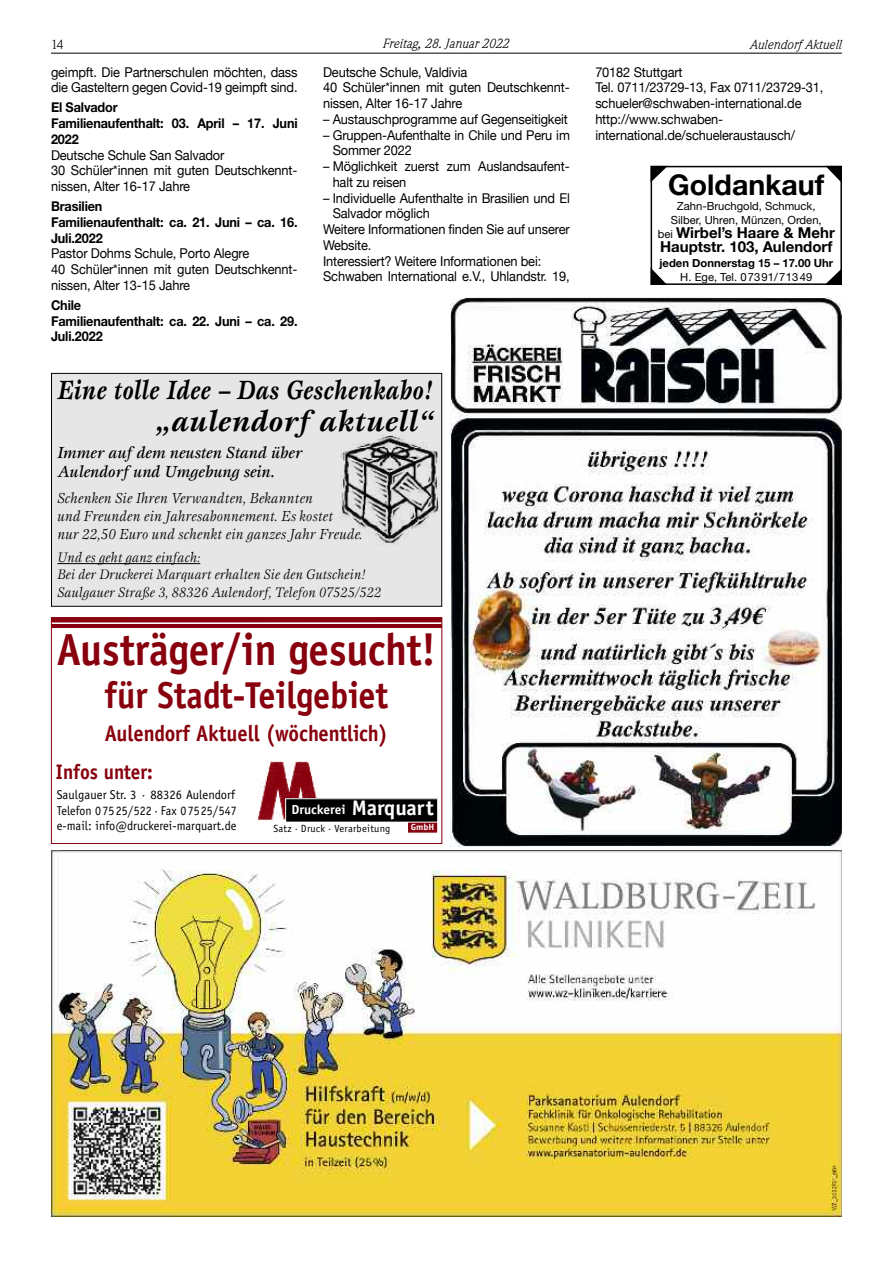
<style>
.page{position:relative;width:893px;height:1263px;background:#fff}
.page>*{position:absolute;margin:0;border:0;box-sizing:border-box;transform-origin:0 0}
.t1{font:700 45px "Officina Sans";color:#88000d;scale:.91 1}
.t2{font:700 37.5px "Officina Sans";color:#88000d;scale:.91 1}
.t3{font:italic 700 30px "Esprit";letter-spacing:.015em;color:#000}
.t4{font:700 28.5px "Helvetica Neue";color:#000}
.t5{font:italic 700 27.3px "Esprit";letter-spacing:.015em;color:#000;scale:.84 1}
.t6{font:700 22.5px "Officina Sans";color:#88000d;scale:.91 1}
.t7{font:700 21px "Officina Sans";color:#88000d;scale:.91 1}
.t8{font:italic 500 16.65px/19.5px "Esprit";color:#000;scale:.96 1}
.t9{font:italic 15px/18px "Esprit";letter-spacing:.015em;color:#000;scale:.93 1}
.t10{font:700 15px/14.2px "Helvetica Neue";color:#000}
.t11{font:italic 14.25px/17.2px "Esprit";letter-spacing:.015em;color:#000;scale:.93 1}
.t12{font:italic 13.95px "Weidemann";color:#000}
.t13{font:13.95px "Weidemann";color:#000}
.t14{font:13.5px/15.8px "Helvetica Neue";letter-spacing:-.01em;color:#000;scale:.95 1}
.t15{font:700 13.5px/15.8px "Helvetica Neue";letter-spacing:-.01em;color:#000;scale:.94 1}
.t16{font:700 13.05px "Officina Sans";color:#fff}
.t17{font:12.9px/15.3px "Officina Sans";letter-spacing:.005em;color:#000}
.t18{font:11.25px/14.2px "Helvetica Neue";color:#000;text-align:center}
.t19{font:700 11.25px "Helvetica Neue";color:#000}
.t20{font:10.35px "Officina Sans";letter-spacing:.025em;color:#000}
.t21{font:700 8.85px "Officina Sans";color:#fff;scale:1.05 1}
.s1{font-size:21.15px}
.s2{font-weight:400;font-size:11.25px}
</style>
<div class="page">
<hr style="left:51px;top:53px;width:791px;height:1px;background:#000">
<img style="left:451px;top:298px;width:391px;height:548px">
<div style="left:651px;top:166px;width:191px;height:119px;border:2px solid #000"></div>
<svg style="left:651px;top:166px;width:17px;height:16px"></svg>
<svg style="left:651px;top:268px;width:16px;height:17px"></svg>
<svg style="left:825px;top:268px;width:17px;height:17px"></svg>
<svg style="left:825px;top:166px;width:17px;height:17px"></svg>
<img style="left:51px;top:850px;width:791px;height:366px">
<div style="left:51px;top:617px;width:391px;height:5px;background:#88000d"></div>
<hr style="left:51px;top:625px;width:391px;height:3px;background:#88000d">
<div style="left:408px;top:821px;width:29px;height:12px;background:#88000d"></div>
<div style="left:407px;top:821px;width:31px;height:12px;border:1px solid #fff"></div>
<img style="left:257px;top:761px;width:60px;height:61px">
<div style="left:286px;top:799px;width:151px;height:23px;background:#000"></div>
<div style="left:52px;top:374px;width:389px;height:232px;background:#e6e6e6"></div>
<div style="left:51px;top:373px;width:391px;height:234px;border:1px solid #000"></div>
<hr style="left:57px;top:563px;width:143px;height:1px;background:#000">
<img style="left:340px;top:435px;width:100px;height:109px">
<p class="t13" style="left:51px;top:36px;width:14px">14</p>
<p class="t12" style="left:383px;top:36px;width:128px">Freitag, 28. Januar 2022</p>
<p class="t12" style="left:750px;top:36px;width:93px">Aulendorf Aktuell</p>
<p class="t14" style="left:51px;top:64px;width:261px">geimpft. Die Partnerschulen möchten, dass die Gasteltern gegen Covid-19 geimpft sind.</p>
<p class="t15" style="left:51px;top:101px;width:264px">El Salvador<br>Familienaufenthalt: 03. April – 17. Juni<br>2022</p>
<p class="t14" style="left:51px;top:147px;width:261px">Deutsche Schule San Salvador<br>30 Schüler*innen mit guten Deutschkennt&shy;nissen, Alter 16-17 Jahre</p>
<p class="t15" style="left:51px;top:200px;width:264px">Brasilien<br>Familienaufenthalt: ca. 21. Juni – ca. 16.<br>Juli.2022</p>
<p class="t14" style="left:51px;top:246px;width:261px">Pastor Dohms Schule, Porto Alegre<br>40 Schüler*innen mit guten Deutschkennt&shy;nissen, Alter 13-15 Jahre</p>
<p class="t15" style="left:51px;top:298px;width:264px">Chile<br>Familienaufenthalt: ca. 22. Juni – ca. 29.<br>Juli.2022</p>
<p class="t14" style="left:323px;top:64px;width:261px">Deutsche Schule, Valdivia<br>40 Schüler*innen mit guten Deutschkennt&shy;nissen, Alter 16-17 Jahre</p>
<p class="t14" style="left:323px;top:111px;width:259px">– Austauschprogramme auf Gegenseitigkeit</p>
<p class="t14" style="left:333px;top:127px;width:251px;text-indent:-10px">– Gruppen-Aufenthalte in Chile und Peru im<br>Sommer 2022</p>
<p class="t14" style="left:333px;top:158px;width:251px;text-indent:-10px">– Möglichkeit zuerst zum Auslandsaufent&shy;halt zu reisen</p>
<p class="t14" style="left:323px;top:190px;width:261px">– Individuelle Aufenthalte in Brasilien und El</p>
<p class="t14" style="left:333px;top:206px;width:104px">Salvador möglich</p>
<p class="t14" style="left:323px;top:221px;width:261px">Weitere Informationen finden Sie auf unserer</p>
<p class="t14" style="left:323px;top:237px;width:52px">Website.</p>
<p class="t14" style="left:323px;top:253px;width:231px">Interessiert? Weitere Informationen bei:</p>
<p class="t14" style="left:323px;top:269px;width:261px">Schwaben International e.V., Uhlandstr. 19,</p>
<h3 class="t5" style="left:57px;top:380px;width:449px">Eine tolle Idee – Das Geschenkabo!</h3>
<h3 class="t3" style="left:156px;top:409px;width:279px">„aulendorf aktuell“</h3>
<p class="t8" style="left:57px;top:444px;width:257px">Immer auf dem neusten Stand über<br>Aulendorf und Umgebung sein.</p>
<p class="t9" style="left:57px;top:490px;width:330px">Schenken Sie Ihren Verwandten, Bekannten<br>und Freunden ein Jahresabonnement. Es kostet<br>nur 22,50 Euro und schenkt ein ganzes Jahr Freude.</p>
<p class="t11" style="left:57px;top:550px;width:350px">Und es geht ganz einfach:<br>Bei der Druckerei Marquart erhalten Sie den Gutschein!<br>Saulgauer Straße 3, 88326 Aulendorf, Telefon 07525/522</p>
<h1 class="t1" style="left:57px;top:633px;width:418px">Austräger/in gesucht!</h1>
<h2 class="t2" style="left:104px;top:681px;width:313px">für Stadt-Teilgebiet</h2>
<h3 class="t6" style="left:105px;top:724px;width:313px">Aulendorf Aktuell (wöchentlich)</h3>
<h3 class="t7" style="left:56px;top:764px;width:108px">Infos unter:</h3>
<p class="t17" style="left:57px;top:788px;width:182px">Saulgauer Str. 3 · 88326 Aulendorf<br>Telefon 07525/522· Fax 07525/547 e-mail: info@druckerei-marquart.de</p>
<p class="t16" style="left:292px;top:804px;width:144px">Druckerei <span class="s1">Marquart</span></p>
<p class="t20" style="left:273px;top:824px;width:119px">Satz · Druck · Verarbeitung</p>
<p class="t21" style="left:411px;top:824px;width:24px">GmbH</p>
<p class="t14" style="left:595px;top:64px;width:242px">70182 Stuttgart<br>Tel. 0711/23729-13, Fax 0711/23729-31, schueler@schwaben-international.de http://www.schwaben&shy;international.de/schueleraustausch/</p>
<h3 class="t4" style="left:668px;top:168px;width:158px">Goldankauf</h3>
<p class="t18" style="left:671px;top:200px;width:152px">Zahn-Bruchgold, Schmuck,<br>Silber, Uhren, Münzen, Orden,</p>
<p class="t10" style="left:658px;top:225px;width:179px"><span class="s2">bei</span> Wirbel’s Haare &amp; Mehr<br>Hauptstr. 103, Aulendorf</p>
<p class="t19" style="left:659px;top:256px;width:175px">jeden Donnerstag 15 – 17.00 Uhr</p>
<p class="t18" style="left:680px;top:271px;width:133px">H. Ege, Tel. 07391/71349</p>
</div>
